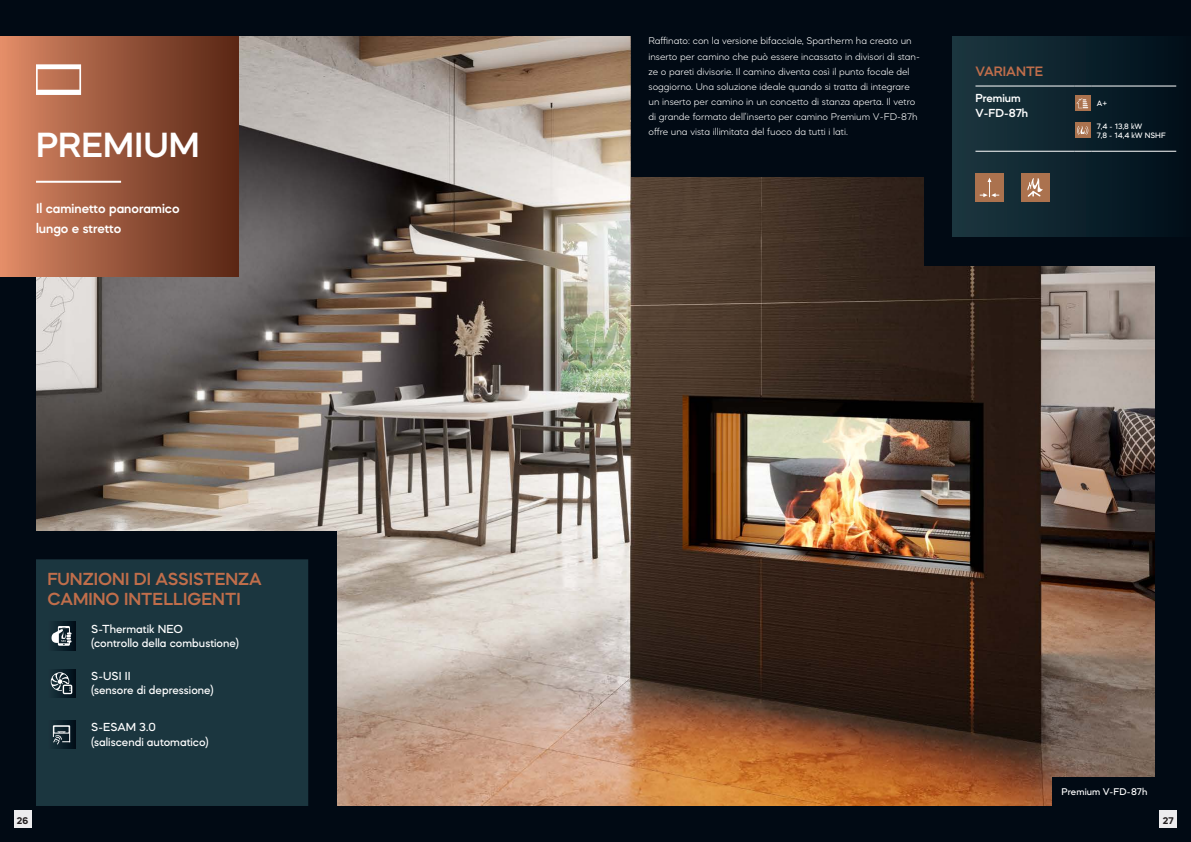
<style>
.page{position:relative;width:1191px;height:842px;background:#010a14}
.page>*{position:absolute;margin:0;border:0;box-sizing:border-box;transform-origin:0 0}
.t1{font:600 36px "Mazzard M";letter-spacing:.01em;color:#fff}
.t2{font:600 18px/20px "Mazzard M";color:#c06e4b}
.t3{font:600 14px/20px "Mazzard M";color:#fff}
.t4{font:600 14px "Mazzard M";color:#c06e4b}
.t5{font:500 12px/14px "Mazzard M";letter-spacing:.005em;color:#fff}
.t6{font:600 12px/15px "Mazzard M";color:#fff}
.t7{font:300 10px/15px "Mazzard M";color:#fff}
.t8{font:500 10px "Mazzard M";letter-spacing:.005em;color:#fff}
.t9{font:700 10px "Mazzard M";color:#231f20}
.t10{font:500 8px/9.6px "Mazzard M";color:#fff}
</style>
<div class="page">
<img style="left:36px;top:36px;width:1119px;height:770px">
<div style="left:4px;top:531px;width:332px;height:278px;background:#010a14"></div>
<div style="left:0;top:36px;width:238px;height:241px;background:linear-gradient(to right,#de8a67,#562413)"></div>
<svg style="left:36px;top:64px;width:45px;height:31px"></svg>
<div style="left:924px;top:0;width:267px;height:265px;background:#010a14"></div>
<div style="left:952px;top:36px;width:239px;height:201px;background:linear-gradient(to right,#1c3740,#000f19)"></div>
<div style="left:975px;top:173px;width:28px;height:29px;background:#ab724e"></div>
<svg style="left:979px;top:178px;width:20px;height:19px"></svg>
<div style="left:1021px;top:173px;width:28px;height:29px;background:#ab724e"></div>
<svg style="left:1027px;top:178px;width:16px;height:19px"></svg>
<div style="left:1053px;top:778px;width:102px;height:28px;background:#010a14"></div>
<hr style="left:36px;top:181px;width:85px;height:2px;background:#fff">
<div style="left:36px;top:559px;width:272px;height:247px;background:#1b363f"></div>
<svg style="left:47px;top:622px;width:29px;height:28px"></svg>
<svg style="left:52px;top:626px;width:19px;height:20px"></svg>
<svg style="left:47px;top:669px;width:29px;height:28px"></svg>
<svg style="left:51px;top:672px;width:21px;height:22px"></svg>
<svg style="left:47px;top:720px;width:29px;height:28px"></svg>
<svg style="left:52px;top:725px;width:19px;height:19px"></svg>
<div style="left:631px;top:19px;width:310px;height:158px;background:#010a14"></div>
<hr style="left:975px;top:86px;width:99px;height:1px;background:#fff">
<svg style="left:1074px;top:86px;width:17px;height:1px"></svg>
<hr style="left:1091px;top:86px;width:85px;height:1px;background:#fff">
<hr style="left:975px;top:151px;width:99px;height:1px;background:#fff">
<svg style="left:1074px;top:151px;width:17px;height:1px"></svg>
<hr style="left:1091px;top:151px;width:85px;height:1px;background:#fff">
<div style="left:1074px;top:95px;width:16px;height:16px;background:#ab724e"></div>
<svg style="left:1076px;top:98px;width:12px;height:10px"></svg>
<div style="left:1074px;top:122px;width:16px;height:16px;background:#ab724e"></div>
<svg style="left:1077px;top:126px;width:11px;height:9px"></svg>
<div style="left:14px;top:811px;width:17px;height:17px;background:#ececee"></div>
<div style="left:1159px;top:811px;width:17px;height:17px;background:#ececee"></div>
<h1 class="t1" style="left:36px;top:122px;width:165px">PREMIUM</h1>
<h3 class="t3" style="left:36px;top:198px;width:145px">Il caminetto panoramico lungo e stretto</h3>
<h2 class="t2" style="left:47px;top:569px;width:216px">FUNZIONI DI ASSISTENZA<br>CAMINO INTELLIGENTI</h2>
<p class="t5" style="left:91px;top:622px;width:149px">S-Thermatik NEO<br>(controllo della combustione)</p>
<p class="t5" style="left:91px;top:669px;width:124px">S-USI II<br>(sensore di depressione)</p>
<p class="t5" style="left:91px;top:720px;width:119px;line-height:14.4px">S-ESAM 3.0 (saliscendi automatico)</p>
<p class="t7" style="left:648px;top:34px;width:273px">Raffinato: con la versione bifacciale, Spartherm ha creato un inserto per camino che può essere incassato in divisori di stan&shy;ze o pareti divisorie. Il camino diventa così il punto focale del soggiorno. Una soluzione ideale quando si tratta di integrare un inserto per camino in un concetto di stanza aperta. Il vetro di grande formato dell‘inserto per camino Premium V-FD-87h offre una vista illimitata del fuoco da tutti i lati.</p>
<h3 class="t4" style="left:975px;top:63px;width:69px">VARIANTE</h3>
<p class="t6" style="left:975px;top:90px;width:54px">Premium<br>V-FD-87h</p>
<p class="t10" style="left:1096px;top:99px;width:12px">A+</p>
<p class="t10" style="left:1096px;top:121px;width:70px">7,4 - 13,8 kW<br>7,8 - 14,4 kW NSHF</p>
<p class="t8" style="left:1061px;top:785px;width:87px">Premium V-FD-87h</p>
<p class="t9" style="left:17px;top:814px;width:13px">26</p>
<p class="t9" style="left:1162px;top:814px;width:12px">27</p>
</div>
